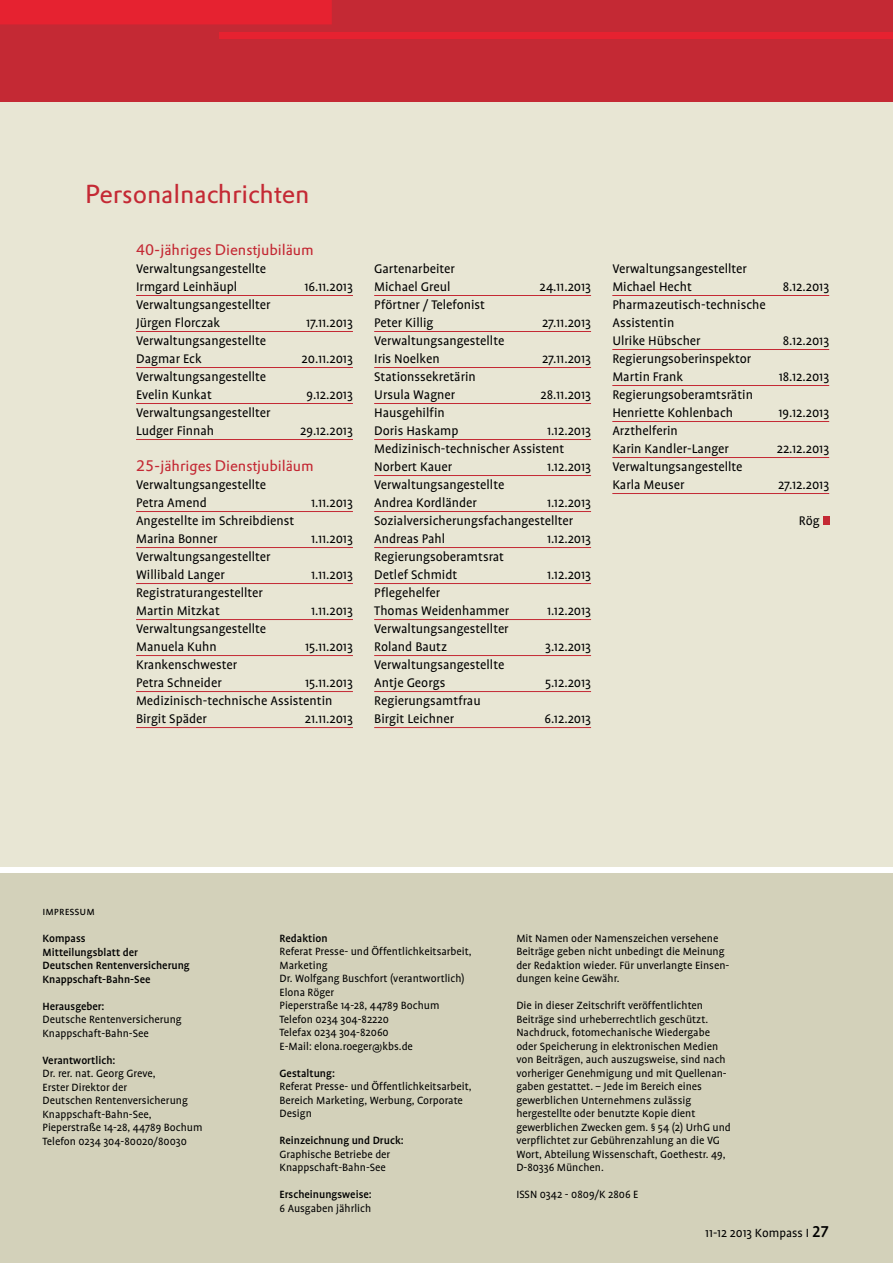
<style>
.page{position:relative;width:893px;height:1263px;background:#fff}
.page>*{position:absolute;margin:0;border:0;box-sizing:border-box;transform-origin:0 0}
.t1{font:25.5px "DTL Prokyon T";letter-spacing:-.005em;color:#c42934}
.t2{font:15px "DTL Prokyon T";letter-spacing:-.005em;color:#c42934}
.t3{font:14.25px/18px "Profile";color:#000}
.t4{font:13.5px "Profile";color:#000}
.t5{font:12px/13.5px "Profile";color:#000}
.t6{font:500 12px/13.5px "Profile";color:#000}
.t7{font:12px "Profile SC";color:#000}
.s1{font-family:"Profile NO";font-weight:500;font-size:18px}
</style>
<div class="page">
<div style="left:0;top:0;width:893px;height:102px;background:#c42934"></div>
<div style="left:219px;top:33px;width:674px;height:6px;background:#e62230"></div>
<div style="left:0;top:0;width:332px;height:24px;background:#e62230"></div>
<div style="left:0;top:102px;width:893px;height:765px;background:#e8e6d4"></div>
<div style="left:0;top:873px;width:893px;height:390px;background:#d3d1ba"></div>
<hr style="left:136px;top:295px;width:217px;height:1px;background:#c42934">
<hr style="left:136px;top:331px;width:217px;height:1px;background:#c42934">
<hr style="left:136px;top:367px;width:217px;height:1px;background:#c42934">
<hr style="left:136px;top:403px;width:217px;height:1px;background:#c42934">
<hr style="left:136px;top:439px;width:217px;height:1px;background:#c42934">
<hr style="left:136px;top:511px;width:217px;height:1px;background:#c42934">
<hr style="left:136px;top:547px;width:217px;height:1px;background:#c42934">
<hr style="left:136px;top:583px;width:217px;height:1px;background:#c42934">
<hr style="left:136px;top:619px;width:217px;height:1px;background:#c42934">
<hr style="left:136px;top:655px;width:217px;height:1px;background:#c42934">
<hr style="left:136px;top:691px;width:217px;height:1px;background:#c42934">
<hr style="left:136px;top:727px;width:217px;height:1px;background:#c42934">
<hr style="left:374px;top:295px;width:217px;height:1px;background:#c42934">
<hr style="left:374px;top:331px;width:217px;height:1px;background:#c42934">
<hr style="left:374px;top:367px;width:217px;height:1px;background:#c42934">
<hr style="left:374px;top:403px;width:217px;height:1px;background:#c42934">
<hr style="left:374px;top:439px;width:217px;height:1px;background:#c42934">
<hr style="left:374px;top:475px;width:217px;height:1px;background:#c42934">
<hr style="left:374px;top:511px;width:217px;height:1px;background:#c42934">
<hr style="left:374px;top:547px;width:217px;height:1px;background:#c42934">
<hr style="left:374px;top:583px;width:217px;height:1px;background:#c42934">
<hr style="left:374px;top:619px;width:217px;height:1px;background:#c42934">
<hr style="left:374px;top:655px;width:217px;height:1px;background:#c42934">
<hr style="left:374px;top:691px;width:217px;height:1px;background:#c42934">
<hr style="left:374px;top:727px;width:217px;height:1px;background:#c42934">
<hr style="left:612px;top:295px;width:217px;height:1px;background:#c42934">
<hr style="left:612px;top:349px;width:217px;height:1px;background:#c42934">
<hr style="left:612px;top:385px;width:217px;height:1px;background:#c42934">
<hr style="left:612px;top:421px;width:217px;height:1px;background:#c42934">
<hr style="left:612px;top:457px;width:217px;height:1px;background:#c42934">
<hr style="left:612px;top:493px;width:217px;height:1px;background:#c42934">
<div style="left:823px;top:516px;width:6px;height:9px;background:#c42934"></div>
<h1 class="t1" style="left:85px;top:177px;width:226px">Personalnachrichten</h1>
<p class="t2" style="left:136px;top:240px;width:179px">40-jähriges Dienstjubiläum</p>
<p class="t3" style="left:136px;top:260px;width:132px">Verwaltungsangestellte<br>Irmgard Leinhäupl</p>
<p class="t3" style="left:304px;top:278px;width:50px">16.11.2013</p>
<p class="t3" style="left:374px;top:260px;width:82px">Gartenarbeiter<br>Michael Greul</p>
<p class="t3" style="left:540px;top:278px;width:53px">24.11.2013</p>
<p class="t3" style="left:612px;top:260px;width:136px">Verwaltungsangestellter<br>Michael Hecht</p>
<p class="t3" style="left:783px;top:278px;width:48px">8.12.2013</p>
<p class="t3" style="left:136px;top:296px;width:136px">Verwaltungsangestellter<br>Jürgen Florczak</p>
<p class="t3" style="left:136px;top:332px;width:132px">Verwaltungsangestellte<br>Dagmar Eck</p>
<p class="t3" style="left:136px;top:368px;width:132px">Verwaltungsangestellte<br>Evelin Kunkat</p>
<p class="t3" style="left:306px;top:314px;width:48px">17.11.2013</p>
<p class="t3" style="left:302px;top:350px;width:53px">20.11.2013</p>
<p class="t3" style="left:306px;top:386px;width:48px">9.12.2013</p>
<p class="t3" style="left:136px;top:404px;width:136px">Verwaltungsangestellter<br>Ludger Finnah</p>
<p class="t3" style="left:300px;top:422px;width:54px">29.12.2013</p>
<p class="t2" style="left:136px;top:456px;width:179px">25-jähriges Dienstjubiläum</p>
<p class="t3" style="left:136px;top:476px;width:132px">Verwaltungsangestellte<br>Petra Amend</p>
<p class="t3" style="left:311px;top:494px;width:43px">1.11.2013</p>
<p class="t3" style="left:136px;top:512px;width:160px">Angestellte im Schreibdienst<br>Marina Bonner</p>
<p class="t3" style="left:311px;top:530px;width:43px">1.11.2013</p>
<p class="t3" style="left:374px;top:296px;width:112px">Pförtner / Telefonist<br>Peter Killig</p>
<p class="t3" style="left:374px;top:332px;width:132px">Verwaltungsangestellte<br>Iris Noelken</p>
<p class="t3" style="left:374px;top:368px;width:103px">Stationssekretärin<br>Ursula Wagner</p>
<p class="t3" style="left:542px;top:314px;width:50px">27.11.2013</p>
<p class="t3" style="left:542px;top:350px;width:50px">27.11.2013</p>
<p class="t3" style="left:541px;top:386px;width:52px">28.11.2013</p>
<p class="t3" style="left:374px;top:404px;width:86px">Hausgehilfin<br>Doris Haskamp</p>
<p class="t3" style="left:374px;top:422px;width:218px;text-indent:173px">1.12.2013<br>Medizinisch-technischer Assistent<br>Norbert Kauer</p>
<p class="t3" style="left:547px;top:458px;width:46px">1.12.2013</p>
<p class="t3" style="left:374px;top:476px;width:132px">Verwaltungsangestellte<br>Andrea Kordländer</p>
<p class="t3" style="left:374px;top:494px;width:218px;text-indent:173px">1.12.2013<br>Sozialversicherungsfachangestellter<br>Andreas Pahl</p>
<p class="t3" style="left:547px;top:530px;width:46px">1.12.2013</p>
<p class="t3" style="left:612px;top:296px;width:155px">Pharmazeutisch-technische<br>Assistentin<br>Ulrike Hübscher</p>
<p class="t3" style="left:612px;top:350px;width:140px">Regierungsoberinspektor<br>Martin Frank</p>
<p class="t3" style="left:612px;top:386px;width:142px">Regierungsoberamtsrätin<br>Henriette Kohlenbach</p>
<p class="t3" style="left:612px;top:422px;width:118px">Arzthelferin<br>Karin Kandler-Langer</p>
<p class="t3" style="left:612px;top:458px;width:132px">Verwaltungsangestellte<br>Karla Meuser</p>
<p class="t3" style="left:783px;top:332px;width:48px">8.12.2013</p>
<p class="t3" style="left:779px;top:368px;width:52px">18.12.2013</p>
<p class="t3" style="left:778px;top:404px;width:52px">19.12.2013</p>
<p class="t3" style="left:777px;top:440px;width:54px">22.12.2013</p>
<p class="t3" style="left:778px;top:476px;width:53px">27.12.2013</p>
<p class="t3" style="left:799px;top:512px;width:22px">Rög</p>
<p class="t3" style="left:136px;top:548px;width:136px">Verwaltungsangestellter<br>Willibald Langer</p>
<p class="t3" style="left:311px;top:566px;width:43px">1.11.2013</p>
<p class="t3" style="left:374px;top:548px;width:131px">Regierungsoberamtsrat<br>Detlef Schmidt</p>
<p class="t3" style="left:547px;top:566px;width:46px">1.12.2013</p>
<p class="t3" style="left:136px;top:584px;width:128px">Registraturangestellter<br>Martin Mitzkat</p>
<p class="t3" style="left:311px;top:602px;width:43px">1.11.2013</p>
<p class="t3" style="left:374px;top:584px;width:136px">Pflegehelfer<br>Thomas Weidenhammer</p>
<p class="t3" style="left:547px;top:602px;width:46px">1.12.2013</p>
<p class="t3" style="left:136px;top:620px;width:132px">Verwaltungsangestellte<br>Manuela Kuhn</p>
<p class="t3" style="left:305px;top:638px;width:49px">15.11.2013</p>
<p class="t3" style="left:374px;top:620px;width:136px">Verwaltungsangestellter<br>Roland Bautz</p>
<p class="t3" style="left:545px;top:638px;width:47px">3.12.2013</p>
<p class="t3" style="left:136px;top:656px;width:103px">Krankenschwester<br>Petra Schneider</p>
<p class="t3" style="left:136px;top:674px;width:218px;text-indent:169px">15.11.2013<br>Medizinisch-technische Assistentin<br>Birgit Späder</p>
<p class="t3" style="left:305px;top:710px;width:50px">21.11.2013</p>
<p class="t3" style="left:374px;top:656px;width:132px">Verwaltungsangestellte<br>Antje Georgs</p>
<p class="t3" style="left:374px;top:692px;width:108px">Regierungsamtfrau<br>Birgit Leichner</p>
<p class="t3" style="left:545px;top:674px;width:47px">5.12.2013</p>
<p class="t3" style="left:545px;top:710px;width:48px">6.12.2013</p>
<p class="t7" style="left:43px;top:905px;width:54px">impressum</p>
<p class="t6" style="left:43px;top:932px;width:149px">Kompass<br>Mitteilungsblatt der<br>Deutschen Rentenversicherung<br>Knappschaft-Bahn-See</p>
<p class="t6" style="left:43px;top:999px;width:63px">Herausgeber:</p>
<p class="t5" style="left:43px;top:1013px;width:141px">Deutsche Rentenversicherung<br>Knappschaft-Bahn-See</p>
<p class="t6" style="left:43px;top:1053px;width:75px">Verantwortlich:</p>
<p class="t5" style="left:43px;top:1067px;width:161px">Dr. rer. nat. Georg Greve,<br>Erster Direktor der<br>Deutschen Rentenversicherung<br>Knappschaft-Bahn-See,<br>Pieperstraße 14-28, 44789 Bochum<br>Telefon 0234 304-80020/80030</p>
<p class="t6" style="left:280px;top:931px;width:50px">Redaktion</p>
<p class="t5" style="left:280px;top:945px;width:194px">Referat Presse- und Öffentlichkeitsarbeit,<br>Marketing<br>Dr. Wolfgang Buschfort (verantwortlich)<br>Elona Röger<br>Pieperstraße 14-28, 44789 Bochum<br>Telefon 0234 304-82220<br>Telefax 0234 304-82060<br>E-Mail: elona.roeger@kbs.de</p>
<p class="t6" style="left:280px;top:1066px;width:57px">Gestaltung:</p>
<p class="t5" style="left:280px;top:1080px;width:194px">Referat Presse- und Öffentlichkeitsarbeit,<br>Bereich Marketing, Werbung, Corporate<br>Design</p>
<p class="t6" style="left:280px;top:1134px;width:126px">Reinzeichnung und Druck:</p>
<p class="t5" style="left:280px;top:1147px;width:112px">Graphische Betriebe der<br>Knappschaft-Bahn-See</p>
<p class="t6" style="left:280px;top:1188px;width:94px">Erscheinungsweise:</p>
<p class="t5" style="left:280px;top:1201px;width:93px">6 Ausgaben jährlich</p>
<p class="t5" style="left:516px;top:931px;width:215px">Mit Namen oder Namenszeichen versehene Beiträge geben nicht unbedingt die Meinung der Redaktion wieder. Für unverlangte Einsen&shy;dungen keine Gewähr.</p>
<p class="t5" style="left:516px;top:999px;width:216px">Die in dieser Zeitschrift veröffentlichten Beiträge sind urheberrechtlich geschützt.<br>Nachdruck, fotomechanische Wiedergabe oder Speicherung in elektronischen Medien von Beiträgen, auch auszugsweise, sind nach vorheriger Genehmigung und mit Quellenan&shy;gaben gestattet. – Jede im Bereich eines gewerblichen Unternehmens zulässig hergestellte oder benutzte Kopie dient gewerblichen Zwecken gem. § 54 (2) UrhG und verpflichtet zur Gebührenzahlung an die VG Wort, Abteilung Wissenschaft, Goethestr. 49, D-80336 München.</p>
<p class="t5" style="left:516px;top:1188px;width:123px">ISSN 0342 - 0809/K 2806 E</p>
<p class="t4" style="left:705px;top:1225px;width:125px">11-12 2013 Kompass I <span class="s1">27</span></p>
</div>
